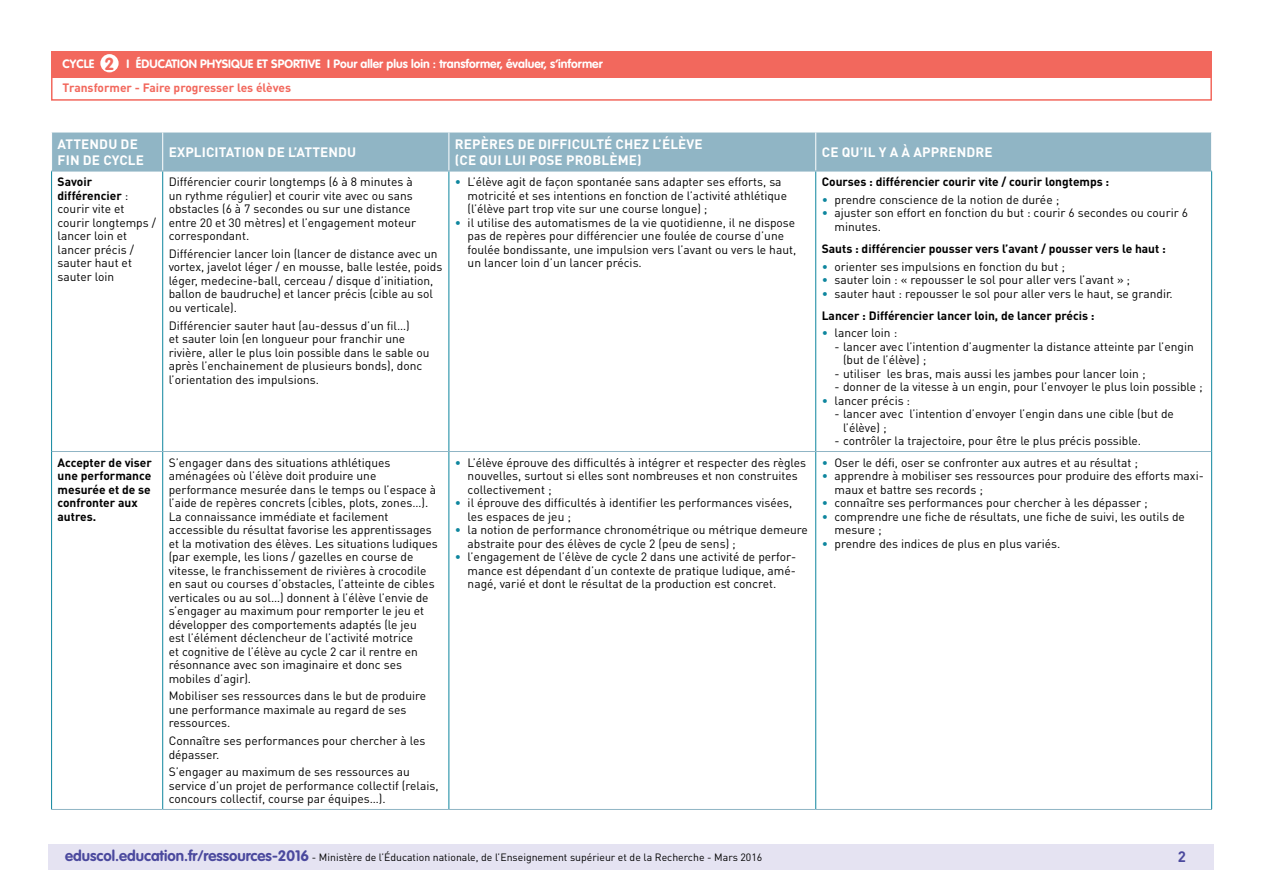
<style>
.page{position:relative;width:1263px;height:893px;background:#fff}
.page>*{position:absolute;margin:0;border:0;box-sizing:border-box;transform-origin:0 0}
.t1{font:700 17.25px "VAG Rounded Std";color:#f2685d}
.t2{font:700 15px "DIN Pro";color:#4b499e}
.t3{font:700 13.5px/16.2px "DIN Pro";letter-spacing:.01em;color:#fff}
.t4{font:12px/13.5px "DIN Pro";color:#000}
.t5{font:700 12px/13.5px "DIN Pro";color:#000}
.t6{font:700 12px "VAG Rounded Std";color:#fff}
.t7{font:700 12px "DIN Pro";color:#f2685d}
.t8{font:10.5px "DIN Pro";color:#000}
.s1{font-weight:700}
.s2{color:#0e869e}
.s3{font-family:"VAG Rounded Std";font-weight:700;font-size:15px;color:#4b499e}
</style>
<div class="page">
<div style="left:49px;top:844px;width:1165px;height:26px;background:#e5e3f2"></div>
<div style="left:51px;top:51px;width:1161px;height:27px;background:#f2685d"></div>
<div style="left:100px;top:54px;width:19px;height:18px;background:#fff;border-radius:50%"></div>
<div style="left:51px;top:76px;width:1161px;height:25px;border:2px solid #f2685d"></div>
<div style="left:52px;top:133px;width:1159px;height:38px;background:#90b5c5"></div>
<hr style="left:162px;top:133px;width:1px;height:38px;background:#fff">
<hr style="left:449px;top:133px;width:1px;height:38px;background:#fff">
<hr style="left:815px;top:133px;width:1px;height:38px;background:#fff">
<hr style="left:162px;top:171px;width:1px;height:280px;background:#0e869e">
<hr style="left:449px;top:171px;width:1px;height:280px;background:#0e869e">
<hr style="left:815px;top:171px;width:1px;height:280px;background:#0e869e">
<hr style="left:162px;top:452px;width:1px;height:357px;background:#0e869e">
<hr style="left:449px;top:452px;width:1px;height:357px;background:#0e869e">
<hr style="left:815px;top:452px;width:1px;height:357px;background:#0e869e">
<hr style="left:52px;top:451px;width:111px;height:1px;background:#90b5c5">
<hr style="left:163px;top:451px;width:286px;height:1px;background:#90b5c5">
<hr style="left:449px;top:451px;width:367px;height:1px;background:#90b5c5">
<hr style="left:816px;top:451px;width:395px;height:1px;background:#90b5c5">
<hr style="left:51px;top:171px;width:112px;height:1px;background:#90b5c5">
<hr style="left:163px;top:171px;width:286px;height:1px;background:#90b5c5">
<hr style="left:449px;top:171px;width:367px;height:1px;background:#90b5c5">
<hr style="left:816px;top:171px;width:396px;height:1px;background:#90b5c5">
<hr style="left:51px;top:809px;width:112px;height:1px;background:#90b5c5">
<hr style="left:163px;top:809px;width:286px;height:1px;background:#90b5c5">
<hr style="left:449px;top:809px;width:367px;height:1px;background:#90b5c5">
<hr style="left:816px;top:809px;width:396px;height:1px;background:#90b5c5">
<hr style="left:51px;top:171px;width:1px;height:280px;background:#0e869e">
<hr style="left:1211px;top:171px;width:1px;height:280px;background:#0e869e">
<hr style="left:51px;top:451px;width:1px;height:358px;background:#0e869e">
<hr style="left:1211px;top:451px;width:1px;height:358px;background:#0e869e">
<p class="t6" style="left:63px;top:57px;width:33px">CYCLE</p>
<p class="t6" style="left:127px;top:57px;width:478px">I Éducation physique et sportive I Pour aller plus loin : transformer, évaluer, s’informer</p>
<h1 class="t1" style="left:105px;top:53px;width:11px">2</h1>
<p class="t7" style="left:63px;top:80px;width:230px">Transformer - Faire progresser les élèves</p>
<p class="t3" style="left:58px;top:135px;width:88px">ATTENDU DE<br>FIN DE CYCLE</p>
<p class="t3" style="left:169px;top:144px;width:189px">EXPLICITATION DE L’ATTENDU</p>
<p class="t3" style="left:455px;top:135px;width:249px">REPÈRES DE DIFFICULTÉ CHEZ L’ÉLÈVE (ce qui lui</p>
<p class="t3" style="left:529px;top:152px;width:9px">pose</p>
<p class="t3" style="left:566px;top:152px;width:10px">pro</p>
<p class="t3" style="left:592px;top:152px;width:51px">blème)</p>
<p class="t4" style="left:58px;top:175px;width:100px"><span class="s1">Savoir différencier</span> : courir vite et courir longtemps / lancer loin et lancer précis / sauter haut et sauter loin</p>
<p class="t4" style="left:169px;top:175px;width:249px">Différencier courir longtemps (6 à 8 minutes à un rythme régulier) et courir vite avec ou sans obstacles (6 à 7 secondes ou sur une distance entre 20 et 30 mètres) et l’engagement moteur correspondant.</p>
<p class="t4" style="left:169px;top:247px;width:275px">Différencier lancer loin (lancer de distance avec un vortex, javelot léger / en mousse, balle lestée, poids léger, medecine-ball, cerceau / disque d’initiation, ballon de baudruche) et lancer précis (cible au sol ou verticale).</p>
<p class="t4" style="left:169px;top:318px;width:262px">Différencier sauter haut (au-dessus d’un fil…)<br>et sauter loin (en longueur pour franchir une rivière, aller le plus loin possible dans le sable ou après l’enchainement de plusieurs bonds), donc l’orientation des impulsions.</p>
<p class="t4" style="left:468px;top:175px;width:321px;text-indent:-13px"><span class="s2">•</span> L’élève agit de façon spontanée sans adapter ses efforts, sa motricité et ses intentions en fonction de l’activité athlétique (l’élève part trop vite sur une course longue) ;</p>
<p class="t4" style="left:468px;top:215px;width:330px;text-indent:-13px"><span class="s2">•</span> il utilise des automatismes de la vie quotidienne, il ne dispose pas de repères pour différencier une foulée de course d’une foulée bondissante, une impulsion vers l’avant ou vers le haut, un lancer loin d’un lancer précis.</p>
<p class="t5" style="left:58px;top:455px;width:96px">Accepter de viser une performance mesurée et de se confronter aux autres.</p>
<p class="t4" style="left:169px;top:455px;width:271px">S’engager dans des situations athlétiques aménagées où l’élève doit produire une performance mesurée dans le temps ou l’espace à l’aide de repères concrets (cibles, plots, zones…).<br>La connaissance immédiate et facilement accessible du résultat favorise les apprentissages et la motivation des élèves. Les situations ludiques (par exemple, les lions / gazelles en course de vitesse, le franchissement de rivières à crocodile en saut ou courses d’obstacles, l’atteinte de cibles verticales ou au sol…) donnent à l’élève l’envie de s’engager au maximum pour remporter le jeu et développer des comportements adaptés (le jeu<br>est l’élément déclencheur de l’activité motrice<br>et cognitive de l’élève au cycle 2 car il rentre en résonnance avec son imaginaire et donc ses mobiles d’agir).</p>
<p class="t4" style="left:169px;top:689px;width:259px">Mobiliser ses ressources dans le but de produire une performance maximale au regard de ses ressources.</p>
<p class="t4" style="left:169px;top:734px;width:258px">Connaître ses performances pour chercher à les dépasser.</p>
<p class="t4" style="left:169px;top:765px;width:271px">S’engager au maximum de ses ressources au service d’un projet de performance collectif (relais, concours collectif, course par équipes…).</p>
<p class="t4" style="left:468px;top:455px;width:340px;text-indent:-13px"><span class="s2">•</span> L’élève éprouve des difficultés à intégrer et respecter des règles nouvelles, surtout si elles sont nombreuses et non construites collectivement ;</p>
<p class="t4" style="left:468px;top:496px;width:326px;text-indent:-13px"><span class="s2">•</span> il éprouve des difficultés à identifier les performances visées, les espaces de jeu ;</p>
<p class="t4" style="left:468px;top:523px;width:342px;text-indent:-13px"><span class="s2">•</span> la notion de performance chronométrique ou métrique demeure abstraite pour des élèves de cycle 2 (peu de sens) ;</p>
<p class="t4" style="left:468px;top:550px;width:330px;text-align:justify;text-indent:-13px"><span class="s2">•</span> l’engagement de l’élève de cycle 2 dans une activité de perfor&shy;mance est dépendant d’un contexte de pratique ludique, amé&shy;nagé, varié et dont le résultat de la production est concret.</p>
<p class="t3" style="left:822px;top:144px;width:172px">CE QU’IL Y A À APPRENDRE</p>
<p class="t5" style="left:822px;top:175px;width:289px">Courses : différencier courir vite / courir longtemps :</p>
<p class="t4" style="left:822px;top:193px;width:239px"><span class="s2">•</span> prendre conscience de la notion de durée ;</p>
<p class="t4" style="left:834px;top:206px;width:355px;text-indent:-13px"><span class="s2">•</span> ajuster son effort en fonction du but : courir 6 secondes ou courir 6 minutes.</p>
<p class="t5" style="left:822px;top:241px;width:346px">Sauts : différencier pousser vers l’avant / pousser vers le haut :</p>
<p class="t4" style="left:822px;top:259px;width:245px"><span class="s2">•</span> orienter ses impulsions en fonction du but ;</p>
<p class="t4" style="left:822px;top:273px;width:310px"><span class="s2">•</span> sauter loin : « repousser le sol pour aller vers l’avant » ;</p>
<p class="t4" style="left:822px;top:282px;width:353px;line-height:22px"><span class="s2">•</span> sauter haut : repousser le sol pour aller vers le haut, se grandir.<br><span class="s1">Lancer : Différencier lancer loin, de lancer précis :</span></p>
<p class="t4" style="left:822px;top:326px;width:77px"><span class="s2">•</span> lancer loin :</p>
<p class="t4" style="left:843px;top:340px;width:352px;text-indent:-9px">- lancer avec l’intention d’augmenter la distance atteinte par l’engin (but de l’élève) ;</p>
<p class="t4" style="left:834px;top:367px;width:313px">- utiliser les bras, mais aussi les jambes pour lancer loin ;</p>
<p class="t4" style="left:834px;top:380px;width:370px">- donner de la vitesse à un engin, pour l’envoyer le plus loin possible ;</p>
<p class="t4" style="left:822px;top:394px;width:90px"><span class="s2">•</span> lancer précis :</p>
<p class="t4" style="left:843px;top:407px;width:332px;text-indent:-9px">- lancer avec l’intention d’envoyer l’engin dans une cible (but de l’élève) ;</p>
<p class="t4" style="left:834px;top:434px;width:308px">- contrôler la trajectoire, pour être le plus précis possible.</p>
<p class="t4" style="left:822px;top:455px;width:318px"><span class="s2">•</span> Oser le défi, oser se confronter aux autres et au résultat ;</p>
<p class="t4" style="left:834px;top:469px;width:371px;text-indent:-13px"><span class="s2">•</span> apprendre à mobiliser ses ressources pour produire des efforts maxi&shy;maux et battre ses records ;</p>
<p class="t4" style="left:822px;top:496px;width:328px"><span class="s2">•</span> connaître ses performances pour chercher à les dépasser ;</p>
<p class="t4" style="left:834px;top:509px;width:352px;text-indent:-13px"><span class="s2">•</span> comprendre une fiche de résultats, une fiche de suivi, les outils de mesure ;</p>
<p class="t4" style="left:822px;top:536px;width:240px"><span class="s2">•</span> prendre des indices de plus en plus variés.</p>
<p class="t8" style="left:65px;top:850px;width:699px"><span class="s3">eduscol.education.fr/ressources-2016</span> - Ministère de l’Éducation nationale, de l’Enseignement supérieur et de la Recherche - Mars 2016</p>
<p class="t2" style="left:1178px;top:846px;width:10px">2</p>
</div>
